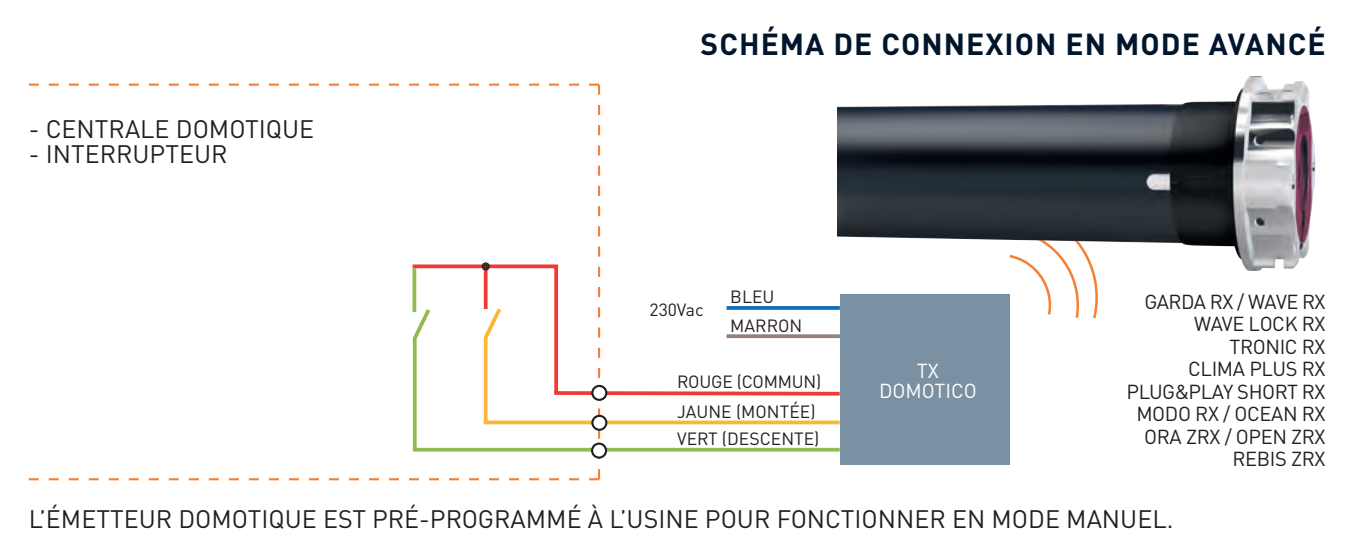
<style>
.page{position:relative;width:1353px;height:548px;background:#fff}
.page>*{position:absolute;margin:0;border:0;box-sizing:border-box;transform-origin:0 0}
.t1{font:700 30px "DINOT";letter-spacing:.035em;color:#00162d}
.t2{font:25px "DINOT";color:#231f20}
.t3{font:20px/22.5px "DINOT";letter-spacing:-.02em;color:#231f20;text-align:right}
.t4{font:20px/20px "DINOT";color:#fff;text-align:center}
.t5{font:17.5px "DINOT";color:#231f20}
</style>
<div class="page">
<svg style="left:600px;top:426px;width:237px;height:26px"></svg>
<svg style="left:600px;top:306px;width:237px;height:120px"></svg>
<svg style="left:607px;top:391px;width:230px;height:4px"></svg>
<svg style="left:726px;top:334px;width:111px;height:4px"></svg>
<svg style="left:592px;top:385px;width:14px;height:14px"></svg>
<div style="left:591px;top:384px;width:16px;height:16px;border:2px solid #231f20;border-radius:50%"></div>
<div style="left:592px;top:415px;width:14px;height:14px;background:#fff;border-radius:50%"></div>
<div style="left:591px;top:414px;width:16px;height:16px;border:2px solid #231f20;border-radius:50%"></div>
<div style="left:592px;top:443px;width:14px;height:14px;background:#fff;border-radius:50%"></div>
<div style="left:591px;top:442px;width:16px;height:16px;border:2px solid #231f20;border-radius:50%"></div>
<svg style="left:29px;top:83px;width:571px;height:397px"></svg>
<img style="left:837px;top:76px;width:479px;height:389px">
<p class="t2" style="left:29px;top:109px;width:287px">- CENTRALE DOMOTIQUE</p>
<p class="t2" style="left:29px;top:134px;width:200px">- INTERRUPTEUR</p>
<p class="t1" style="left:700px;top:21px;width:626px">SCHÉMA DE CONNEXION EN MODE AVANCÉ</p>
<p class="t5" style="left:649px;top:296px;width:56px">230Vac</p>
<p class="t5" style="left:730px;top:283px;width:46px">BLEU</p>
<p class="t5" style="left:730px;top:311px;width:73px">MARRON</p>
<p class="t5" style="left:677px;top:368px;width:146px">ROUGE (COMMUN)</p>
<p class="t5" style="left:677px;top:398px;width:140px">JAUNE (MONTÉE)</p>
<p class="t5" style="left:677px;top:425px;width:144px">VERT (DESCENTE)</p>
<p class="t4" style="left:879px;top:359px;width:99px">TX<br>DOMOTICO</p>
<p class="t3" style="left:1126px;top:288px;width:201px">GARDA RX / WAVE RX<br>WAVE LOCK RX<br>TRONIC RX<br>CLIMA PLUS RX<br>PLUG&amp;PLAY SHORT RX<br>MODO RX / OCEAN RX<br>ORA ZRX / OPEN ZRX<br>REBIS ZRX</p>
<p class="t2" style="left:29px;top:499px;width:1146px">L’ÉMETTEUR DOMOTIQUE EST PRÉ-PROGRAMMÉ À L’USINE POUR FONCTIONNER EN MODE MANUEL.</p>
</div>
